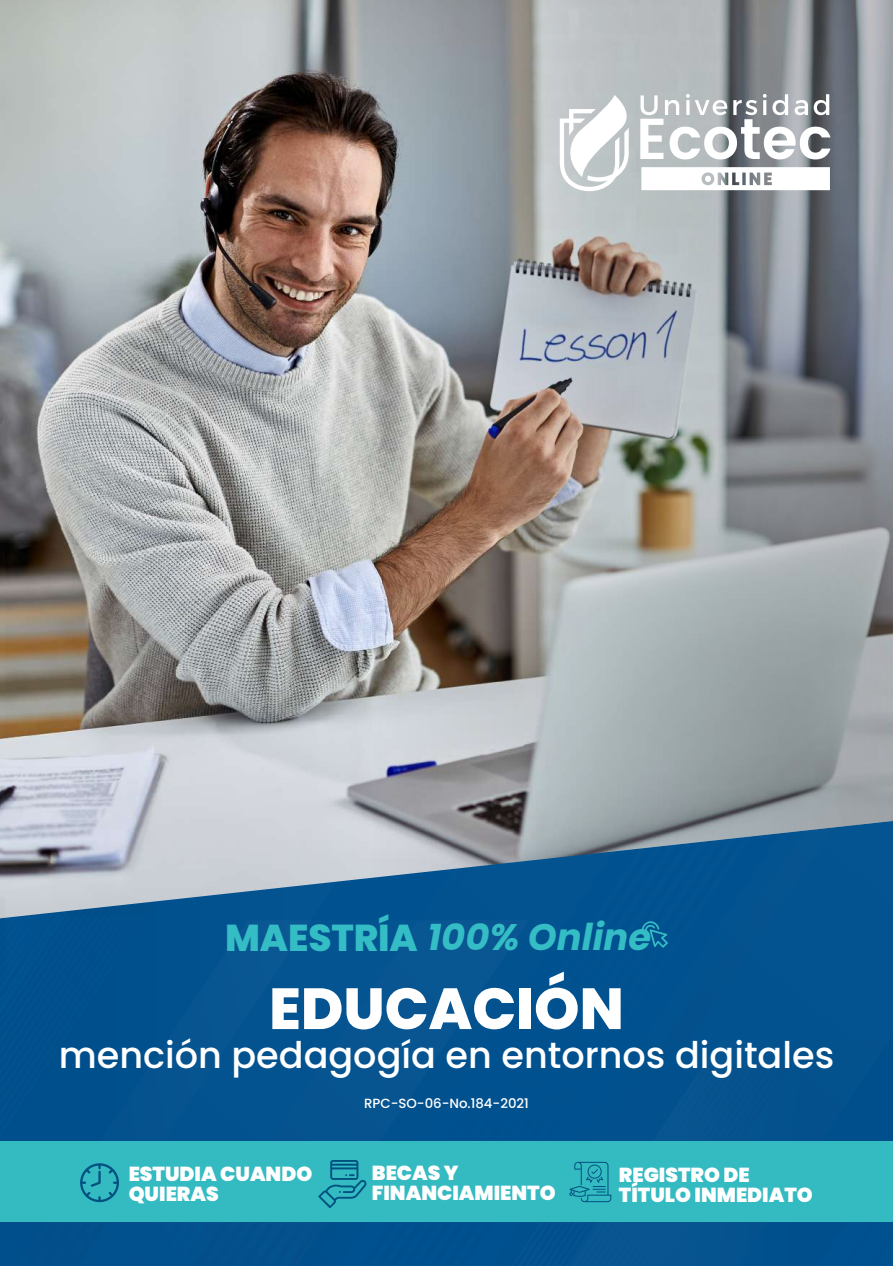
<style>
.page{position:relative;width:893px;height:1266px;background:#fff}
.page>*{position:absolute;margin:0;border:0;box-sizing:border-box;transform-origin:0 0}
.t1{font:800 57.9px "Poppins";color:#fff}
.t2{font:italic 700 36.9px "Poppins";color:#34bdc4}
.t3{font:500 36.6px "Poppins";color:#fff}
.t4{font:900 20.25px/20.2px "Poppins";color:#fff}
.t5{font:500 13.35px "Poppins";color:#fff}
.s1{font-weight:800;font-style:normal;font-size:37.35px}
</style>
<div class="page">
<div style="left:518px;top:918px;width:238px;height:146px;background:#015190"></div>
<div style="left:655px;top:918px;width:101px;height:137px;background:#035290"></div>
<div style="left:756px;top:918px;width:30px;height:146px;background:#035290"></div>
<div style="left:786px;top:918px;width:107px;height:348px;background:#035190"></div>
<div style="left:395px;top:918px;width:123px;height:348px;background:#075491"></div>
<svg style="left:642px;top:921px;width:26px;height:27px"></svg>
<div style="left:0;top:1141px;width:893px;height:80px;background:#34bac1"></div>
<svg style="left:395px;top:0;width:498px;height:918px;background:#8c949b"></svg>
<svg style="left:458px;top:1064px;width:334px;height:202px"></svg>
<svg style="left:560px;top:94px;width:270px;height:97px"></svg>
<img style="left:0;top:0;width:395px;height:1266px">
<h2 class="t2" style="left:225px;top:916px;width:428px"><span class="s1">MAESTRÍA</span> 100% Online</h2>
<h1 class="t1" style="left:269px;top:975px;width:356px">EDUCACIÓN</h1>
<h3 class="t3" style="left:59px;top:1034px;width:777px">mención pedagogía en entornos digitales</h3>
<p class="t5" style="left:364px;top:1095px;width:166px">RPC-SO-06-No.184-2021</p>
<p class="t4" style="left:129px;top:1164px;width:185px">ESTUDIA CUANDO<br>QUIERAS</p>
<p class="t4" style="left:372px;top:1162px;width:185px">BECAS Y<br>FINANCIAMIENTO</p>
<p class="t4" style="left:619px;top:1164px;width:195px">REGISTRO DE<br>TÍTULO INMEDIATO</p>
</div>
